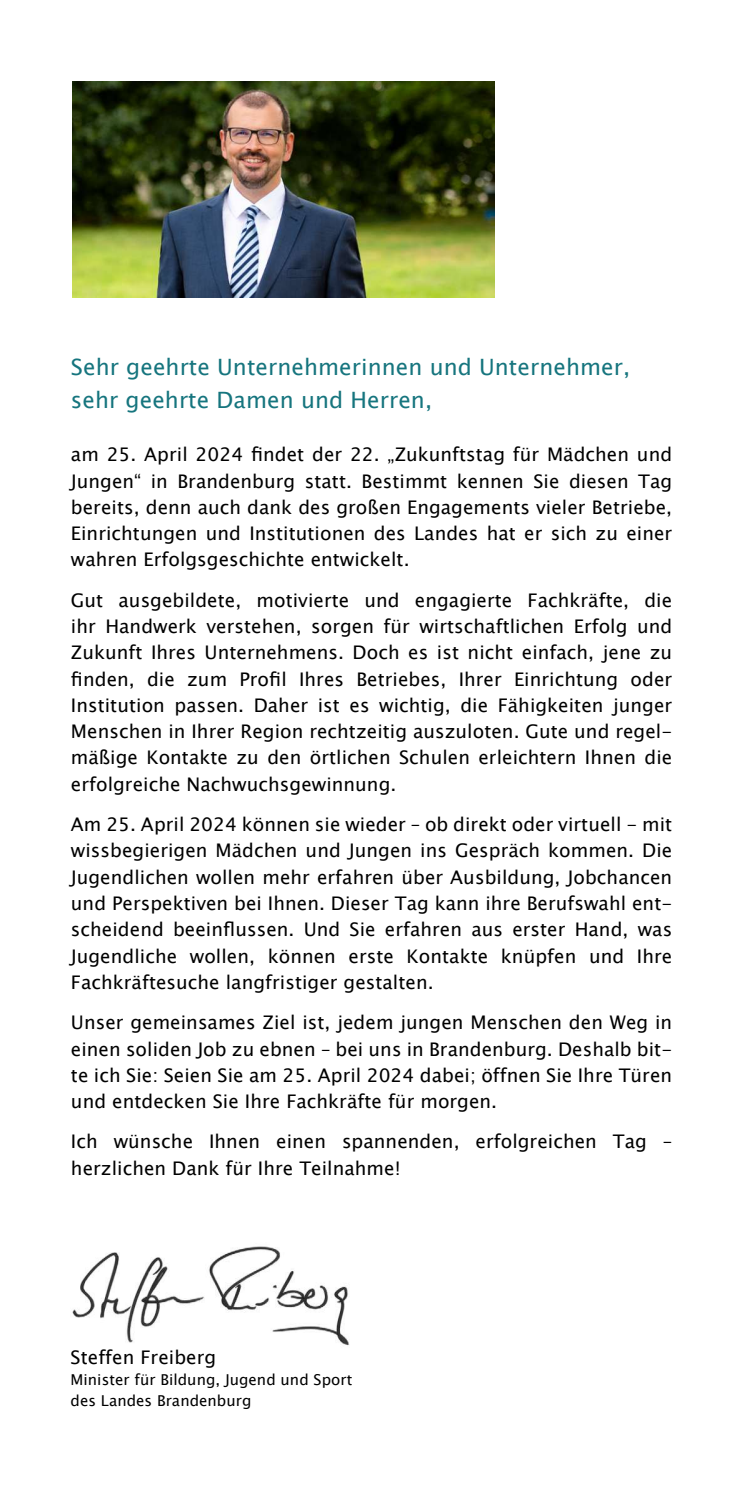
<style>
.page{position:relative;width:745px;height:1489px;background:#fff}
.page>*{position:absolute;margin:0;border:0;box-sizing:border-box;transform-origin:0 0}
.t1{font:22.5px/32.5px "Lucida Sans Unicode";letter-spacing:.005em;color:#16757e}
.t2{font:18.75px/26.2px "Lucida Sans Unicode";letter-spacing:.005em;color:#000;text-align:justify}
.t3{font:15px/21.2px "Lucida Sans Unicode";letter-spacing:.005em;color:#000}
</style>
<div class="page">
<img style="left:72px;top:1246px;width:278px;height:100px">
<img style="left:73px;top:81px;width:421px;height:216px">
<p class="t1" style="left:71px;top:352px;width:560px">Sehr geehrte Unternehmerinnen und Unternehmer, sehr geehrte Damen und Herren,</p>
<p class="t2" style="left:71px;top:441px;width:602px">am 25. April 2024 昀椀ndet der 22. „Zukunftstag für Mädchen und Jungen“ in Brandenburg statt. Bestimmt kennen Sie diesen Tag bereits, denn auch dank des großen Engagements vieler Betriebe, Einrichtungen und Institutionen des Landes hat er sich zu einer wahren Erfolgsgeschichte entwickelt.</p>
<p class="t2" style="left:71px;top:587px;width:602px">Gut ausgebildete, motivierte und engagierte Fachkräfte, die ihr Handwerk verstehen, sorgen für wirtschaftlichen Erfolg und Zukunft Ihres Unternehmens. Doch es ist nicht einfach, jene zu昀椀nden, die zum Pro昀椀l Ihres Betriebes, Ihrer Einrichtung oder Institution passen. Daher ist es wichtig, die Fähigkeiten junger Menschen in Ihrer Region rechtzeitig auszuloten. Gute und regel&shy;mäßige Kontakte zu den örtlichen Schulen erleichtern Ihnen die erfolgreiche Nachwuchsgewinnung.</p>
<p class="t2" style="left:71px;top:811px;width:602px">Am 25. April 2024 können sie wieder – ob direkt oder virtuell - mit wissbegierigen Mädchen und Jungen ins Gespräch kommen. Die Jugendlichen wollen mehr erfahren über Ausbildung, Jobchancen und Perspektiven bei Ihnen. Dieser Tag kann ihre Berufswahl ent&shy;scheidend beein昀氀ussen. Und Sie erfahren aus erster Hand, was Jugendliche wollen, können erste Kontakte knüpfen und Ihre Fachkräftesuche langfristiger gestalten.</p>
<p class="t2" style="left:71px;top:1009px;width:602px">Unser gemeinsames Ziel ist, jedem jungen Menschen den Weg in einen soliden Job zu ebnen – bei uns in Brandenburg. Deshalb bit&shy;te ich Sie: Seien Sie am 25. April 2024 dabei; öffnen Sie Ihre Türen und entdecken Sie Ihre Fachkräfte für morgen.</p>
<p class="t2" style="left:71px;top:1128px;width:602px">Ich wünsche Ihnen einen spannenden, erfolgreichen Tag – herzlichen Dank für Ihre Teilnahme!</p>
<p class="t2" style="left:70px;top:1343px;width:147px">Steffen Freiberg</p>
<p class="t3" style="left:70px;top:1368px;width:283px">Minister für Bildung, Jugend und Sport des Landes Brandenburg</p>
</div>
